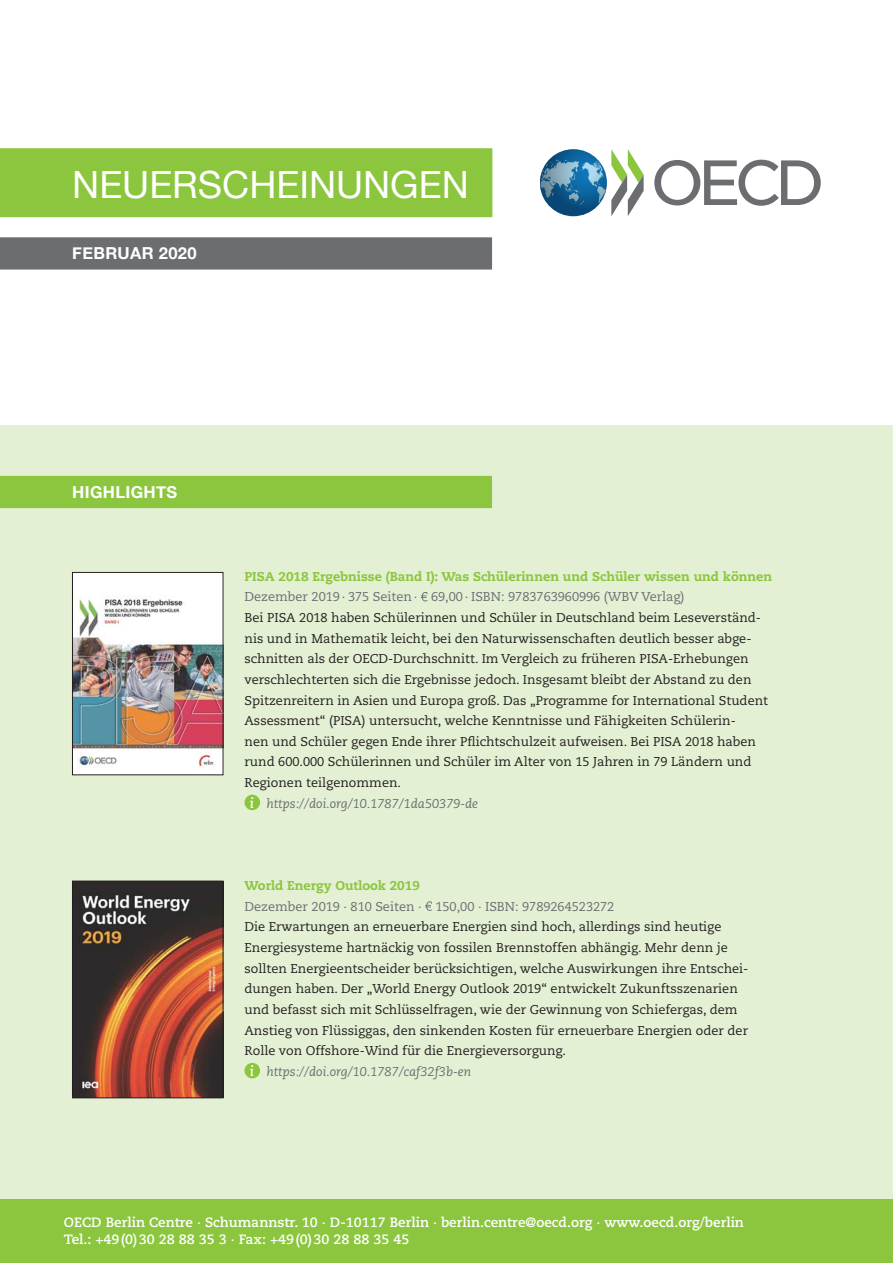
<style>
.page{position:relative;width:893px;height:1263px;background:#fff}
.page>*{position:absolute;margin:0;border:0;box-sizing:border-box;transform-origin:0 0}
.t1{font:37.5px "Helvetica Neue";color:#fff}
.t2{font:700 16.5px "Helvetica Neue";letter-spacing:.02em;color:#fff}
.t3{font:700 13.5px/16.5px "Caecilia";color:#fff}
.t4{font:12.75px "Caecilia";color:#231f20}
.t5{font:12.75px "Caecilia";color:#6c6d70}
.t6{font:800 12.75px "Caecilia";color:#8bc63e}
.t7{font:italic 12.75px "Caecilia";color:#6c6d70}
.s1{font-weight:700;font-size:13.95px;color:#fff}
</style>
<div class="page">
<div style="left:0;top:425px;width:893px;height:838px;background:#e4f0d4"></div>
<svg style="left:654px;top:160px;width:167px;height:46px"></svg>
<svg style="left:540px;top:149px;width:104px;height:67px"></svg>
<div style="left:0;top:148px;width:492px;height:69px;background:#8bc63e"></div>
<div style="left:0;top:237px;width:492px;height:33px;background:#6c6d70"></div>
<div style="left:0;top:476px;width:492px;height:32px;background:#8bc63e"></div>
<div style="left:0;top:1199px;width:893px;height:64px;background:#8bc63e"></div>
<svg style="left:425px;top:901px;width:7px;height:10px"></svg>
<div style="left:244px;top:1063px;width:16px;height:15px;background:#8bc63e;border-radius:50%"></div>
<img style="left:74px;top:883px;width:147px;height:213px">
<div style="left:72px;top:881px;width:151px;height:217px;border:1px solid #231f20"></div>
<img style="left:74px;top:574px;width:147px;height:199px">
<div style="left:72px;top:572px;width:151px;height:203px;border:1px solid #231f20"></div>
<svg style="left:421px;top:592px;width:7px;height:9px"></svg>
<div style="left:244px;top:795px;width:16px;height:15px;background:#8bc63e;border-radius:50%"></div>
<h1 class="t1" style="left:72px;top:157px;width:398px">NEUERSCHEINUNGEN</h1>
<p class="t2" style="left:72px;top:241px;width:126px">FEBRUAR 2020</p>
<p class="t2" style="left:72px;top:479px;width:107px">HIGHLIGHTS</p>
<p class="t6" style="left:244px;top:568px;width:529px">PISA 2018 Ergebnisse (Band I): Was Schülerinnen und Schüler wissen und können</p>
<p class="t5" style="left:244px;top:589px;width:441px">Dezember 2019 · 375 Seiten · 69,00 · ISBN: 9783763960996 (WBV Verlag)</p>
<p class="t4" style="left:244px;top:610px;width:518px">Bei PISA 2018 haben Schülerinnen und Schüler in Deutschland beim Leseverständ-</p>
<p class="t4" style="left:244px;top:631px;width:509px">nis und in Mathematik leicht, bei den Naturwissenschaften deutlich besser abge-</p>
<p class="t4" style="left:244px;top:651px;width:506px">schnitten als der OECD-Durchschnitt. Im Vergleich zu früheren PISA-Erhebungen</p>
<p class="t4" style="left:244px;top:672px;width:509px">verschlechterten sich die Ergebnisse jedoch. Insgesamt bleibt der Abstand zu den</p>
<p class="t4" style="left:244px;top:693px;width:525px">Spitzenreitern in Asien und Europa groß. Das „Programme for International Student</p>
<p class="t4" style="left:244px;top:713px;width:493px">Assessment“ (PISA) untersucht, welche Kenntnisse und Fähigkeiten Schülerin-</p>
<p class="t4" style="left:244px;top:734px;width:513px">nen und Schüler gegen Ende ihrer Pflichtschulzeit aufweisen. Bei PISA 2018 haben</p>
<p class="t4" style="left:244px;top:755px;width:508px">rund 600.000 Schülerinnen und Schüler im Alter von 15 Jahren in 79 Ländern und</p>
<p class="t4" style="left:244px;top:775px;width:158px">Regionen teilgenommen.</p>
<p class="t7" style="left:250px;top:796px;width:230px"><span class="s1">i</span> https://doi.org/10.1787/1da50379-de</p>
<p class="t6" style="left:244px;top:878px;width:177px">World Energy Outlook 2019</p>
<p class="t5" style="left:244px;top:899px;width:371px">Dezember 2019 · 810 Seiten · 150,00 · ISBN: 9789264523272</p>
<p class="t4" style="left:244px;top:919px;width:479px">Die Erwartungen an erneuerbare Energien sind hoch, allerdings sind heutige</p>
<p class="t4" style="left:244px;top:940px;width:485px">Energiesysteme hartnäckig von fossilen Brennstoffen abhängig. Mehr denn je</p>
<p class="t4" style="left:244px;top:961px;width:505px">sollten Energieentscheider berücksichtigen, welche Auswirkungen ihre Entschei-</p>
<p class="t4" style="left:244px;top:981px;width:495px">dungen haben. Der „World Energy Outlook 2019“ entwickelt Zukunftsszenarien</p>
<p class="t4" style="left:244px;top:1002px;width:495px">und -befasst sich mit Schlüsselfragen, wie der Gewinnung von Schiefergas, dem</p>
<p class="t4" style="left:244px;top:1023px;width:505px">Anstieg von Flüssiggas, den sinkenden Kosten für erneuerbare Energien oder der</p>
<p class="t4" style="left:244px;top:1043px;width:323px">Rolle von Offshore-Wind für die Energieversorgung.</p>
<p class="t7" style="left:250px;top:1064px;width:223px"><span class="s1">i</span> https://doi.org/10.1787/caf32f3b-en</p>
<p class="t3" style="left:64px;top:1215px;width:682px">OECD Berlin Centre · Schumannstr. 10 · D-10117 Berlin · berlin.centre@oecd.org · www.oecd.org/berlin<br>Tel.: +49(0)30 28 88 35 3 · Fax: +49(0)30 28 88 35 45</p>
</div>
